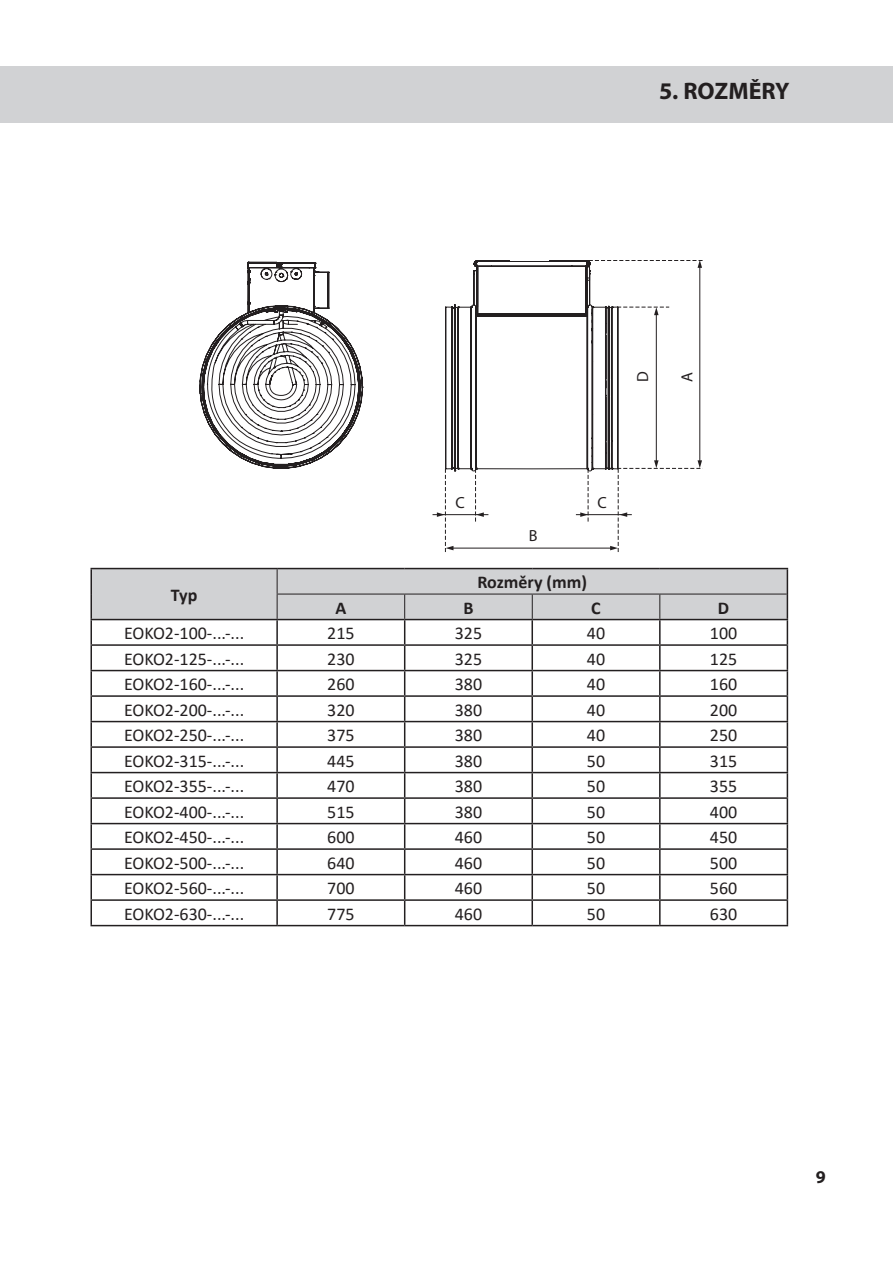
<style>
.page{position:relative;width:893px;height:1263px;background:#fff}
.page>*{position:absolute;margin:0;border:0;box-sizing:border-box;transform-origin:0 0}
.Bublina{font:700 24px "Myriad Pro";color:#231f20}
.t1{font:18px "Calibri";color:#231f20}
.t2{font:700 18px "Calibri";color:#231f20}
.t3{font:700 18px "Myriad Pro";color:#231f20}
.t4{font:16.2px "Myriad Pro";color:#231f20}
</style>
<div class="page">
<div style="left:0;top:66px;width:892px;height:56px;background:#d1d2d4"></div>
<svg style="left:199px;top:261px;width:164px;height:208px"></svg>
<svg style="left:640px;top:260px;width:63px;height:209px"></svg>
<hr style="left:699px;top:266px;width:1px;height:197px;background:#231f20">
<svg style="left:697px;top:460px;width:5px;height:8px"></svg>
<svg style="left:697px;top:260px;width:5px;height:8px"></svg>
<hr style="left:656px;top:313px;width:1px;height:150px;background:#231f20">
<svg style="left:654px;top:460px;width:5px;height:8px"></svg>
<svg style="left:654px;top:307px;width:5px;height:8px"></svg>
<svg style="left:432px;top:260px;width:208px;height:292px"></svg>
<div style="left:278px;top:251px;width:38px;height:11px;background:#fff"></div>
<hr style="left:90px;top:620px;width:2px;height:24px;background:#231f20">
<hr style="left:90px;top:644px;width:187px;height:2px;background:#231f20">
<hr style="left:90px;top:646px;width:2px;height:24px;background:#231f20">
<hr style="left:90px;top:670px;width:187px;height:1px;background:#231f20">
<hr style="left:90px;top:671px;width:2px;height:24px;background:#231f20">
<hr style="left:90px;top:695px;width:187px;height:2px;background:#231f20">
<hr style="left:90px;top:697px;width:2px;height:24px;background:#231f20">
<hr style="left:90px;top:721px;width:187px;height:1px;background:#231f20">
<hr style="left:90px;top:722px;width:2px;height:24px;background:#231f20">
<hr style="left:90px;top:746px;width:187px;height:2px;background:#231f20">
<hr style="left:90px;top:748px;width:2px;height:24px;background:#231f20">
<hr style="left:90px;top:772px;width:187px;height:1px;background:#231f20">
<hr style="left:90px;top:773px;width:2px;height:24px;background:#231f20">
<hr style="left:90px;top:797px;width:187px;height:2px;background:#231f20">
<hr style="left:90px;top:799px;width:2px;height:24px;background:#231f20">
<hr style="left:90px;top:823px;width:187px;height:1px;background:#231f20">
<hr style="left:90px;top:824px;width:2px;height:24px;background:#231f20">
<hr style="left:90px;top:848px;width:187px;height:2px;background:#231f20">
<hr style="left:90px;top:850px;width:2px;height:24px;background:#231f20">
<hr style="left:90px;top:874px;width:187px;height:1px;background:#231f20">
<hr style="left:90px;top:875px;width:2px;height:24px;background:#231f20">
<hr style="left:90px;top:899px;width:187px;height:2px;background:#231f20">
<hr style="left:90px;top:901px;width:2px;height:24px;background:#231f20">
<hr style="left:90px;top:925px;width:187px;height:1px;background:#231f20">
<hr style="left:277px;top:925px;width:128px;height:1px;background:#231f20">
<hr style="left:405px;top:925px;width:127px;height:1px;background:#231f20">
<hr style="left:532px;top:925px;width:128px;height:1px;background:#231f20">
<hr style="left:660px;top:925px;width:128px;height:1px;background:#231f20">
<hr style="left:90px;top:568px;width:187px;height:1px;background:#231f20">
<hr style="left:90px;top:569px;width:2px;height:25px;background:#231f20">
<hr style="left:90px;top:594px;width:2px;height:25px;background:#231f20">
<hr style="left:90px;top:619px;width:187px;height:1px;background:#231f20">
<svg style="left:91px;top:568px;width:697px;height:357px"></svg>
<hr style="left:277px;top:619px;width:128px;height:1px;background:#231f20">
<hr style="left:405px;top:619px;width:127px;height:1px;background:#231f20">
<hr style="left:532px;top:619px;width:128px;height:1px;background:#231f20">
<hr style="left:660px;top:619px;width:128px;height:1px;background:#231f20">
<p class="Bublina" style="left:659px;top:75px;width:132px">5. ROZMĚRY</p>
<p class="t2" style="left:171px;top:582px;width:28px">Typ</p>
<p class="t4" style="left:633px;top:382px;width:12px;rotate:-90deg">D</p>
<p class="t4" style="left:677px;top:382px;width:11px;rotate:-90deg">A</p>
<p class="t4" style="left:456px;top:493px;width:11px">C</p>
<p class="t4" style="left:597px;top:493px;width:11px">C</p>
<p class="t4" style="left:529px;top:526px;width:10px">B</p>
<p class="t2" style="left:477px;top:569px;width:111px">Rozměry (mm)</p>
<p class="t2" style="left:335px;top:595px;width:12px">A</p>
<p class="t2" style="left:463px;top:595px;width:12px">B</p>
<p class="t2" style="left:591px;top:595px;width:11px">C</p>
<p class="t2" style="left:718px;top:595px;width:13px">D</p>
<p class="t1" style="left:124px;top:621px;width:122px">EOKO2-100-...-...</p>
<p class="t1" style="left:327px;top:621px;width:29px">215</p>
<p class="t1" style="left:455px;top:621px;width:29px">325</p>
<p class="t1" style="left:587px;top:621px;width:20px">40</p>
<p class="t1" style="left:710px;top:621px;width:29px">100</p>
<p class="t1" style="left:124px;top:646px;width:122px">EOKO2-125-...-...</p>
<p class="t1" style="left:327px;top:646px;width:29px">230</p>
<p class="t1" style="left:455px;top:646px;width:29px">325</p>
<p class="t1" style="left:587px;top:646px;width:20px">40</p>
<p class="t1" style="left:710px;top:646px;width:29px">125</p>
<p class="t1" style="left:124px;top:672px;width:122px">EOKO2-160-...-...</p>
<p class="t1" style="left:327px;top:672px;width:29px">260</p>
<p class="t1" style="left:455px;top:672px;width:29px">380</p>
<p class="t1" style="left:587px;top:672px;width:20px">40</p>
<p class="t1" style="left:710px;top:672px;width:29px">160</p>
<p class="t1" style="left:124px;top:697px;width:122px">EOKO2-200-...-...</p>
<p class="t1" style="left:327px;top:697px;width:29px">320</p>
<p class="t1" style="left:455px;top:697px;width:29px">380</p>
<p class="t1" style="left:587px;top:697px;width:20px">40</p>
<p class="t1" style="left:710px;top:697px;width:29px">200</p>
<p class="t1" style="left:124px;top:723px;width:122px">EOKO2-250-...-...</p>
<p class="t1" style="left:327px;top:723px;width:29px">375</p>
<p class="t1" style="left:455px;top:723px;width:29px">380</p>
<p class="t1" style="left:587px;top:723px;width:20px">40</p>
<p class="t1" style="left:710px;top:723px;width:29px">250</p>
<p class="t1" style="left:124px;top:748px;width:122px">EOKO2-315-...-...</p>
<p class="t1" style="left:327px;top:748px;width:29px">445</p>
<p class="t1" style="left:455px;top:748px;width:29px">380</p>
<p class="t1" style="left:587px;top:748px;width:20px">50</p>
<p class="t1" style="left:710px;top:748px;width:29px">315</p>
<p class="t1" style="left:124px;top:774px;width:122px">EOKO2-355-...-...</p>
<p class="t1" style="left:327px;top:774px;width:29px">470</p>
<p class="t1" style="left:455px;top:774px;width:29px">380</p>
<p class="t1" style="left:587px;top:774px;width:20px">50</p>
<p class="t1" style="left:710px;top:774px;width:29px">355</p>
<p class="t1" style="left:124px;top:799px;width:122px">EOKO2-400-...-...</p>
<p class="t1" style="left:327px;top:799px;width:29px">515</p>
<p class="t1" style="left:455px;top:799px;width:29px">380</p>
<p class="t1" style="left:587px;top:799px;width:20px">50</p>
<p class="t1" style="left:710px;top:799px;width:29px">400</p>
<p class="t1" style="left:124px;top:825px;width:122px">EOKO2-450-...-...</p>
<p class="t1" style="left:327px;top:825px;width:29px">600</p>
<p class="t1" style="left:455px;top:825px;width:29px">460</p>
<p class="t1" style="left:587px;top:825px;width:20px">50</p>
<p class="t1" style="left:710px;top:825px;width:29px">450</p>
<p class="t1" style="left:124px;top:850px;width:122px">EOKO2-500-...-...</p>
<p class="t1" style="left:327px;top:850px;width:29px">640</p>
<p class="t1" style="left:455px;top:850px;width:29px">460</p>
<p class="t1" style="left:587px;top:850px;width:20px">50</p>
<p class="t1" style="left:710px;top:850px;width:29px">500</p>
<p class="t1" style="left:124px;top:876px;width:122px">EOKO2-560-...-...</p>
<p class="t1" style="left:327px;top:876px;width:29px">700</p>
<p class="t1" style="left:455px;top:876px;width:29px">460</p>
<p class="t1" style="left:587px;top:876px;width:20px">50</p>
<p class="t1" style="left:710px;top:876px;width:29px">560</p>
<p class="t1" style="left:124px;top:901px;width:122px">EOKO2-630-...-...</p>
<p class="t1" style="left:327px;top:901px;width:29px">775</p>
<p class="t1" style="left:455px;top:901px;width:29px">460</p>
<p class="t1" style="left:587px;top:901px;width:20px">50</p>
<p class="t1" style="left:710px;top:901px;width:29px">630</p>
<p class="t4" style="left:179px;top:773px;width:11px">C</p>
<p class="t4" style="left:321px;top:773px;width:11px">C</p>
<p class="t3" style="left:816px;top:1165px;width:11px">9</p>
</div>
